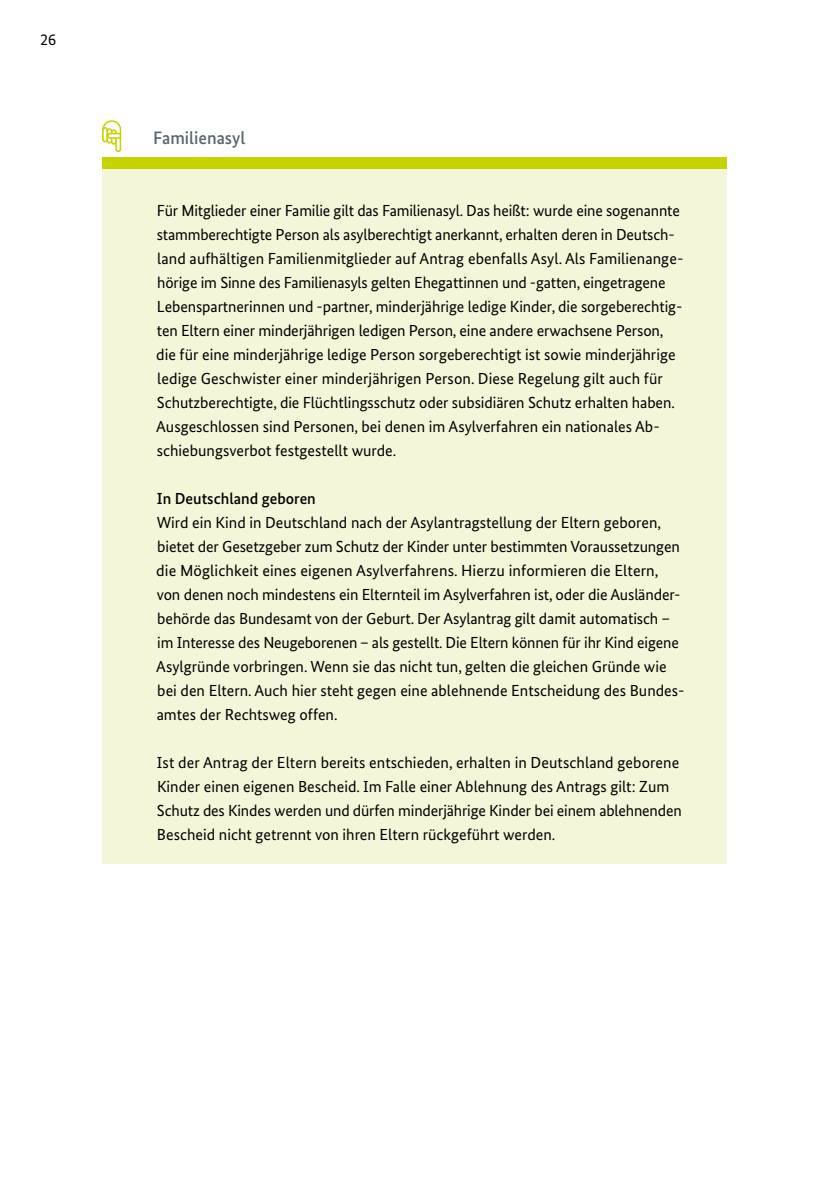
<style>
.page{position:relative;width:840px;height:1191px;background:#fff}
.page>*{position:absolute;margin:0;border:0;box-sizing:border-box;transform-origin:0 0}
.t1{font:500 18px "Bundes Sans";color:#57656c}
.t2{font:16px/24px "Bundes Sans";letter-spacing:-.005em;color:#000}
.t3{font:500 16px "Bundes Sans";color:#000}
</style>
<div class="page">
<div style="left:102px;top:163px;width:624px;height:701px;background:#f4f6da"></div>
<div style="left:102px;top:157px;width:624px;height:11px;background:#c7d300"></div>
<svg style="left:102px;top:120px;width:20px;height:49px"></svg>
<p class="t2" style="left:40px;top:28px;width:17px">26</p>
<h3 class="t1" style="left:153px;top:127px;width:93px">Familienasyl</h3>
<p class="t2" style="left:156px;top:198px;width:528px">Für Mitglieder einer Familie gilt das Familienasyl. Das heißt: wurde eine sogenannte stammberechtigte Person als asylberechtigt anerkannt, erhalten deren in Deutsch&shy;land aufhältigen Familienmitglieder auf Antrag ebenfalls Asyl. Als Familienange&shy;hörige im Sinne des Familienasyls gelten Ehegattinnen und -gatten, eingetragene Lebenspartnerinnen und -partner, minderjährige ledige Kinder, die sorgeberechtig&shy;ten Eltern einer minderjährigen ledigen Person, eine andere erwachsene Person, die für eine minderjährige ledige Person sorgeberechtigt ist sowie minderjährige ledige Geschwister einer minderjährigen Person. Diese Regelung gilt auch für Schutzberechtigte, die Flüchtlingsschutz oder subsidiären Schutz erhalten haben.<br>Ausgeschlossen sind Personen, bei denen im Asylverfahren ein nationales Ab&shy;schiebungsverbot festgestellt wurde.</p>
<h4 class="t3" style="left:157px;top:489px;width:160px">In Deutschland geboren</h4>
<p class="t2" style="left:156px;top:510px;width:529px">Wird ein Kind in Deutschland nach der Asylantragstellung der Eltern geboren, bietet der Gesetzgeber zum Schutz der Kinder unter bestimmten Voraussetzungen die Möglichkeit eines eigenen Asylverfahrens. Hierzu informieren die Eltern, von denen noch mindestens ein Elternteil im Asylverfahren ist, oder die Ausländer&shy;behörde das Bundesamt von der Geburt. Der Asylantrag gilt damit automatisch – im Interesse des Neugeborenen – als gestellt. Die Eltern können für ihr Kind eigene Asylgründe vorbringen. Wenn sie das nicht tun, gelten die gleichen Gründe wie bei den Eltern. Auch hier steht gegen eine ablehnende Entscheidung des Bundes&shy;amtes der Rechtsweg offen.</p>
<p class="t2" style="left:157px;top:750px;width:526px">Ist der Antrag der Eltern bereits entschieden, erhalten in Deutschland geborene Kinder einen eigenen Bescheid. Im Falle einer Ablehnung des Antrags gilt: Zum Schutz des Kindes werden und dürfen minderjährige Kinder bei einem ablehnenden Bescheid nicht getrennt von ihren Eltern rückgeführt werden.</p>
</div>
